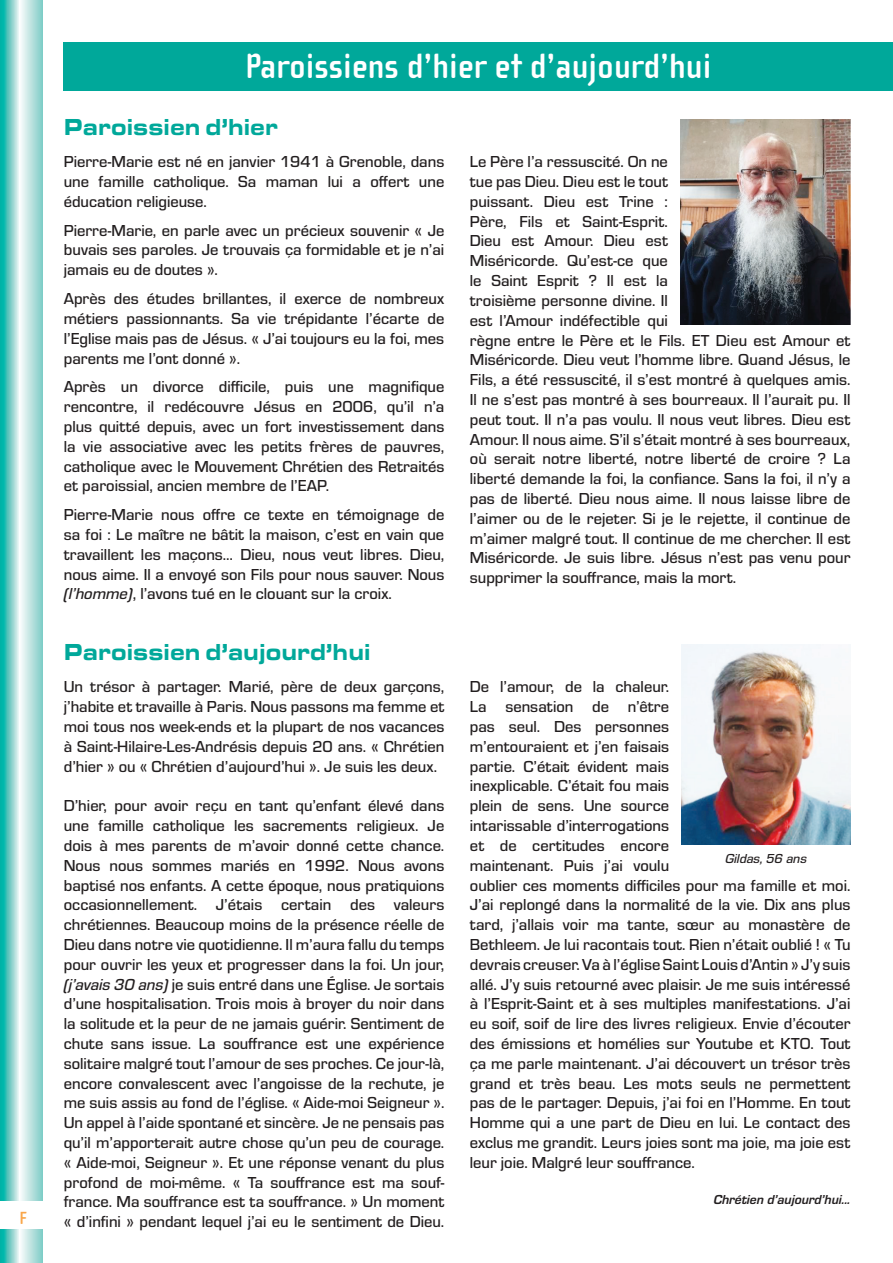
<style>
.page{position:relative;width:893px;height:1263px;background:#fff}
.page>*{position:absolute;margin:0;border:0;box-sizing:border-box;transform-origin:0 0}
.t1{font:700 36px "Cholla Sans OT";color:#fff}
.t2{font:900 24px "Eurostile Ext";color:#00a89a;scale:.84 1}
.t3{font:700 18px "Cholla Sans OT";color:#f9a64a}
.t4{font:500 16.5px/19.8px "Eurostile";color:#231f20;text-align:justify}
.t5{font:italic 700 13.5px "Eurostile";color:#231f20}
.t6{font:13.5px "Eurostile Med Ita";color:#231f20}
.s1{font-family:"Eurostile Med Ita";font-weight:400}
</style>
<div class="page">
<svg style="left:0;top:0;width:43px;height:1263px;background:#97d9d5"></svg>
<div style="left:0;top:1201px;width:43px;height:28px;background:#fff"></div>
<div style="left:64px;top:43px;width:829px;height:48px;background:#00a89a"></div>
<img style="left:681px;top:119px;width:169px;height:205px">
<img style="left:682px;top:644px;width:168px;height:201px">
<p class="t3" style="left:20px;top:1208px;width:9px">F</p>
<h1 class="t1" style="left:245px;top:47px;width:468px">Paroissiens d’hier et d’aujourd’hui</h1>
<h2 class="t2" style="left:64px;top:109px;width:256px">Paroissien d’hier</h2>
<p class="t4" style="left:64px;top:151px;width:382px">Pierre-Marie est né en janvier 1941 à Grenoble, dans une famille catholique. Sa maman lui a offert une éducation religieuse.</p>
<p class="t4" style="left:64px;top:219px;width:382px">Pierre-Marie, en parle avec un précieux souvenir « Je buvais ses paroles. Je trouvais ça formidable et je n’ai jamais eu de doutes ».</p>
<p class="t4" style="left:64px;top:288px;width:382px">Après des études brillantes, il exerce de nombreux métiers passionnants. Sa vie trépidante l’écarte de l’Eglise mais pas de Jésus. « J’ai toujours eu la foi, mes parents me l’ont donné ».</p>
<p class="t4" style="left:64px;top:376px;width:382px">Après un divorce difficile, puis une magnifique rencontre, il redécouvre Jésus en 2006, qu’il n’a plus quitté depuis, avec un fort investissement dans la vie associative avec les petits frères de pauvres, catholique avec le Mouvement Chrétien des Retraités et paroissial, ancien membre de l’EAP.</p>
<p class="t4" style="left:64px;top:504px;width:382px">Pierre-Marie nous offre ce texte en témoignage de sa foi : Le maître ne bâtit la maison, c’est en vain que travaillent les maçons… Dieu, nous veut libres. Dieu, nous aime. Il a envoyé son Fils pour nous sauver. Nous <span class="s1">(l’homme)</span>, l’avons tué en le clouant sur la croix.</p>
<h2 class="t2" style="left:64px;top:634px;width:367px">Paroissien d’aujourd’hui</h2>
<p class="t4" style="left:64px;top:676px;width:382px">Un trésor à partager. Marié, père de deux garçons, j’habite et travaille à Paris. Nous passons ma femme et moi tous nos week-ends et la plupart de nos vacances à Saint-Hilaire-Les-Andrésis depuis 20 ans. « Chrétien d’hier » ou « Chrétien d’aujourd’hui ». Je suis les deux.</p>
<p class="t4" style="left:64px;top:795px;width:382px">D’hier, pour avoir reçu en tant qu’enfant élevé dans une famille catholique les sacrements religieux. Je dois à mes parents de m’avoir donné cette chance.<br>Nous nous sommes mariés en 1992. Nous avons baptisé nos enfants. A cette époque, nous pratiquions occasionnellement. J’étais certain des valeurs chrétiennes. Beaucoup moins de la présence réelle de Dieu dans notre vie quotidienne. Il m’aura fallu du temps pour ouvrir les yeux et progresser dans la foi. Un jour, <span class="s1">(j’avais 30 ans)</span> je suis entré dans une Église. Je sortais d’une hospitalisation. Trois mois à broyer du noir dans la solitude et la peur de ne jamais guérir. Sentiment de chute sans issue. La souffrance est une expérience solitaire malgré tout l’amour de ses proches. Ce jour-là, encore convalescent avec l’angoisse de la rechute, je me suis assis au fond de l’église. « Aide-moi Seigneur ».<br>Un appel à l’aide spontané et sincère. Je ne pensais pas qu’il m’apporterait autre chose qu’un peu de courage. « Aide-moi, Seigneur ». Et une réponse venant du plus profond de moi-même. « Ta souffrance est ma souf&shy;france. Ma souffrance est ta souffrance. » Un moment « d’infini » pendant lequel j’ai eu le sentiment de Dieu.</p>
<p class="t4" style="left:470px;top:151px;width:382px;text-align:left">Le Père l’a ressuscité. On ne<br>tue pas Dieu. Dieu est le tout<br>puissant. Dieu est Trine :<br>Père, Fils et Saint-Esprit.<br>Dieu est Amour. Dieu est<br>Miséricorde. Qu’est-ce que<br>le Saint Esprit ? Il est la<br>troisième personne divine. Il<br>est l’Amour indéfectible qui<br>règne entre le Père et le Fils. ET Dieu est Amour et Miséricorde. Dieu veut l’homme libre. Quand Jésus, le Fils, a été ressuscité, il s’est montré à quelques amis.<br>Il ne s’est pas montré à ses bourreaux. Il l’aurait pu. Il peut tout. Il n’a pas voulu. Il nous veut libres. Dieu est Amour. Il nous aime. S’il s’était montré à ses bourreaux, où serait notre liberté, notre liberté de croire ? La liberté demande la foi, la confiance. Sans la foi, il n’y a pas de liberté. Dieu nous aime. Il nous laisse libre de l’aimer ou de le rejeter. Si je le rejette, il continue de m’aimer malgré tout. Il continue de me chercher. Il est Miséricorde. Je suis libre. Jésus n’est pas venu pour supprimer la souffrance, mais la mort.</p>
<p class="t4" style="left:470px;top:676px;width:382px;text-align:left">De l’amour, de la chaleur.<br>La sensation de n’être<br>pas seul. Des personnes<br>m’entouraient et j’en faisais<br>partie. C’était évident mais<br>inexplicable. C’était fou mais<br>plein de sens. Une source<br>intarissable d’interrogations<br>et de certitudes encore<br>maintenant. Puis j’ai voulu<br>oublier ces moments difficiles pour ma famille et moi.<br>J’ai replongé dans la normalité de la vie. Dix ans plus tard, j’allais voir ma tante, sœur au monastère de Bethleem. Je lui racontais tout. Rien n’était oublié ! « Tu devrais creuser. Va à l’église Saint Louis d’Antin » J’y suis allé. J’y suis retourné avec plaisir. Je me suis intéressé à l’Esprit-Saint et à ses multiples manifestations. J’ai eu soif, soif de lire des livres religieux. Envie d’écouter des émissions et homélies sur Youtube et KTO. Tout ça me parle maintenant. J’ai découvert un trésor très grand et très beau. Les mots seuls ne permettent pas de le partager. Depuis, j’ai foi en l’Homme. En tout Homme qui a une part de Dieu en lui. Le contact des exclus me grandit. Leurs joies sont ma joie, ma joie est leur joie. Malgré leur souffrance.</p>
<p class="t5" style="left:714px;top:1190px;width:138px">Chrétien d’aujourd’hui...</p>
<p class="t6" style="left:725px;top:849px;width:83px">Gildas, 56 ans</p>
</div>
